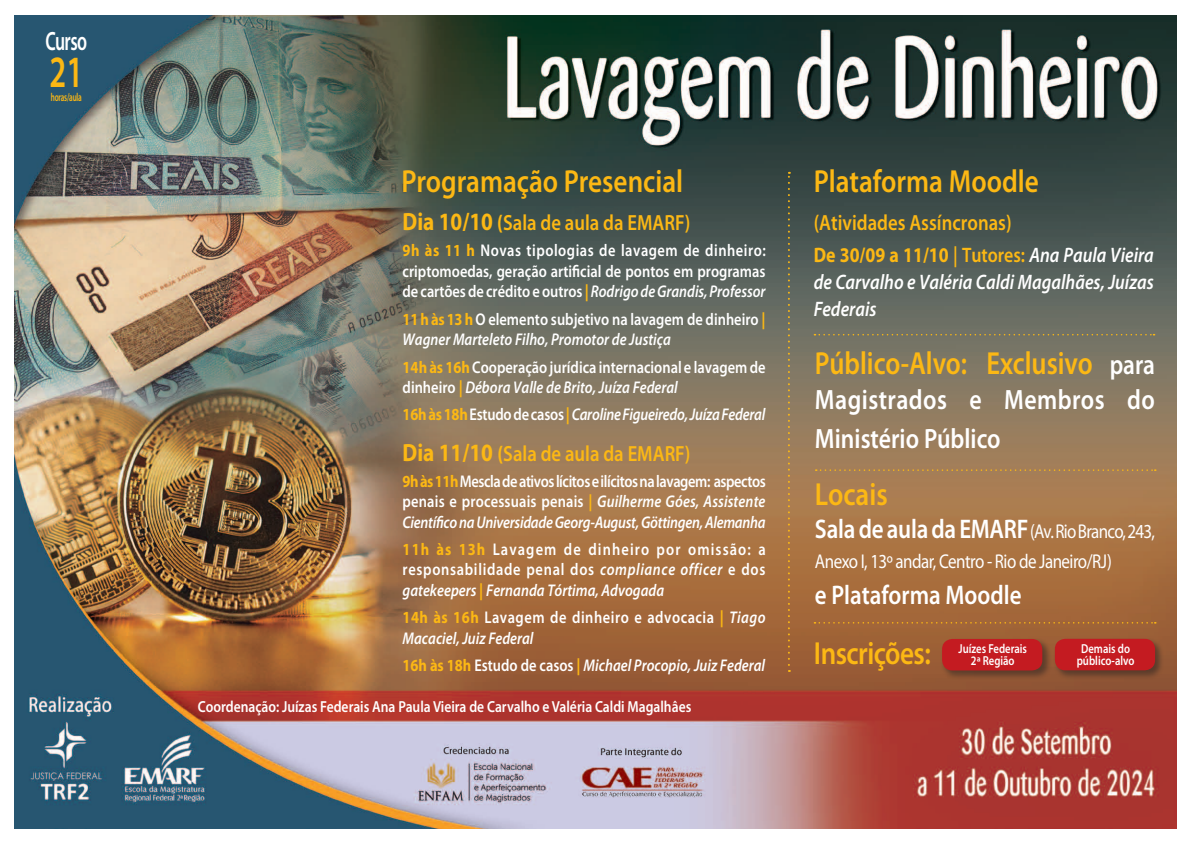
<style>
.page{position:relative;width:1191px;height:842px;background:#fff}
.page>*{position:absolute;margin:0;border:0;box-sizing:border-box;transform-origin:0 0}
.t1{font:600 44.9px "Myriad Pro";color:#fcb814;scale:.7 1}
.t2{font:600 32px "Myriad Pro";color:#fcb814;scale:.85 1}
.t3{font:600 32px "Myriad Pro";color:#fcb814;scale:.83 1}
.t4{font:600 32px "Myriad Pro";letter-spacing:-.02em;color:#fcb814;scale:.85 1}
.t5{font:600 28px/39px "Myriad Pro";letter-spacing:.01em;color:#fff;scale:.85 1}
.t6{font:600 27px "Myriad Pro";color:#fff;scale:.85 1}
.t7{font:600 26.5px "Myriad Pro";letter-spacing:-.03em;color:#fff;scale:.67 1}
.t8{font:600 22px "Myriad Pro";color:#fcb814;scale:.85 1}
.t9{font:italic 600 21px/27px "Myriad Pro";color:#fff;text-align:justify;scale:.85 1}
.t10{font:20px/30px "Myriad Pro";letter-spacing:-.03em;color:#fff;scale:.85 1}
.t11{font:600 17px/20.4px "Myriad Pro";color:#fff;text-align:justify;scale:.85 1}
.t12{font:italic 600 17px/20.4px "Myriad Pro";letter-spacing:-.015em;color:#fff;scale:.85 1}
.t13{font:600 17px/20.4px "Myriad Pro";letter-spacing:.035em;color:#fff;scale:.85 1}
.t14{font:600 16px "Myriad Pro";color:#fff;scale:.85 1}
.t15{font:600 13px/12.2px "Myriad Pro";color:#fff;text-align:center;scale:.82 1}
.t16{font:600 11.5px "Myriad Pro";letter-spacing:-.03em;color:#fcb814;scale:.62 1}
.s1{font-weight:700;font-size:25px}
.s2{font-weight:700}
.s3{font-weight:700;color:#fcb814}
.s4{font-style:italic}
.s5{font-weight:700;font-style:normal;color:#fcb814}
.s6{font-style:normal}
.s7{font-style:normal;color:#fcb814}
.s8{font-size:28px;color:#fff}
.s9{font-weight:600;font-size:27px}
</style>
<div class="page">
<img style="left:14px;top:15px;width:1162px;height:814px">
<svg style="left:814px;top:622px;width:341px;height:2px"></svg>
<svg style="left:788px;top:172px;width:2px;height:500px"></svg>
<div style="left:940px;top:637px;width:111px;height:43px;background:#231f20;opacity:.5"></div>
<div style="left:942px;top:639px;width:100px;height:31px;background:#c41b21;border-radius:10px"></div>
<div style="left:1053px;top:637px;width:111px;height:43px;background:#231f20;opacity:.5"></div>
<div style="left:1054px;top:639px;width:101px;height:31px;background:#c41b21;border-radius:10px"></div>
<svg style="left:814px;top:334px;width:340px;height:1px"></svg>
<svg style="left:815px;top:469px;width:340px;height:2px"></svg>
<h3 class="t7" style="left:45px;top:24px;width:64px">Curso</h3>
<h1 class="t1" style="left:49px;top:43px;width:50px">21</h1>
<p class="t16" style="left:51px;top:90px;width:51px">horas/aula</p>
<h2 class="t2" style="left:401px;top:160px;width:333px">Programação Presencial</h2>
<p class="t8" style="left:402px;top:209px;width:340px"><span class="s1">Dia 10/10</span> <span class="s2">(</span>Sala de aula da EMARF)</p>
<p class="t11" style="left:402px;top:240px;width:429px"><span class="s3">9h às 11 h</span> Novas tipologias de lavagem de dinheiro: criptomoedas, geração artificial de pontos em programas de cartões de crédito e outros <span class="s3">|</span><span class="s4">Rodrigo de Grandis, Professor</span></p>
<p class="t12" style="left:402px;top:308px;width:428px"><span class="s5">11 h às 13 h</span> <span class="s6">O elemento subjetivo na lavagem de dinheiro</span> <span class="s5">|<br></span>Wagner Marteleto Filho, Promotor de Justiça</p>
<p class="t11" style="left:402px;top:356px;width:428px"><span class="s3">14h às 16h</span> Cooperação jurídica internacional e lavagem de dinheiro <span class="s3">|</span> <span class="s4">Débora Valle de Brito, Juíza Federal</span></p>
<p class="t12" style="left:402px;top:404px;width:428px"><span class="s5">16h às 18h</span><span class="s6">Estudo de casos</span> <span class="s5">|</span>Caroline Figueiredo, Juíza Federal</p>
<p class="t8" style="left:402px;top:439px;width:340px"><span class="s1">Dia 11/10</span> <span class="s2">(</span>Sala de aula da EMARF)</p>
<p class="t12" style="left:402px;top:470px;width:429px;text-align:justify"><span class="s5">9h às 11h</span> <span class="s6">Mescla de ativos lícitos e ilícitos na lavagem: aspectos penais e processuais penais</span> <span class="s5">|</span> Guilherme Góes, Assistente Científico na Universidade Georg-August, Göttingen, Alemanha</p>
<p class="t11" style="left:402px;top:539px;width:429px"><span class="s3">11h às 13h</span> Lavagem de dinheiro por omissão: a responsabilidade penal dos <span class="s4">compliance officer</span> e dos <span class="s4">gatekeepers</span> <span class="s3">|</span> <span class="s4">Fernanda Tórtima, Advogada</span></p>
<p class="t13" style="left:402px;top:607px;width:428px"><span class="s3">14h às 16h</span> Lavagem de dinheiro e advocacia <span class="s3">|</span> <span class="s4">Tiago<br>Macaciel, Juiz Federal</span></p>
<p class="t12" style="left:402px;top:655px;width:428px"><span class="s5">16h às 18h</span> <span class="s6">Estudo de casos</span> <span class="s5">|</span> Michael Procopio, Juiz Federal</p>
<p class="t14" style="left:198px;top:697px;width:582px">Coordenação: Juízas Federais Ana Paula Vieira de Carvalho e Valéria Caldi Magalhâes</p>
<h2 class="t2" style="left:813px;top:160px;width:266px">Plataforma Moodle</h2>
<p class="t8" style="left:813px;top:208px;width:234px">(Atividades Assíncronas)</p>
<p class="t9" style="left:813px;top:241px;width:402px"><span class="s5">De 30/09 a 11/10</span> <span class="s7">| Tutores:</span> Ana Paula Vieira de Carvalho e Valéria Caldi Magalhães, Juízas Federais</p>
<h2 class="t3" style="left:815px;top:343px;width:411px">Público-Alvo: Exclusivo <span class="s8">para</span></h2>
<h3 class="t5" style="left:815px;top:380px;width:401px">Magistrados e Membros do<br>Ministério Público</h3>
<h2 class="t2" style="left:815px;top:474px;width:87px">Locais</h2>
<p class="t10" style="left:815px;top:516px;width:402px"><span class="s9">Sala de aula da EMARF</span>(Av. Rio Branco, 243,<br>Anexo I, 13º andar, Centro - Rio de Janeiro/RJ)</p>
<h3 class="t6" style="left:815px;top:578px;width:245px">e Plataforma Moodle</h3>
<p class="t15" style="left:958px;top:642px;width:85px">Juízes Federais<br>2ª Região</p>
<p class="t15" style="left:1076px;top:642px;width:72px">Demais do público-alvo</p>
<h2 class="t4" style="left:814px;top:633px;width:139px">Inscrições:</h2>
</div>
